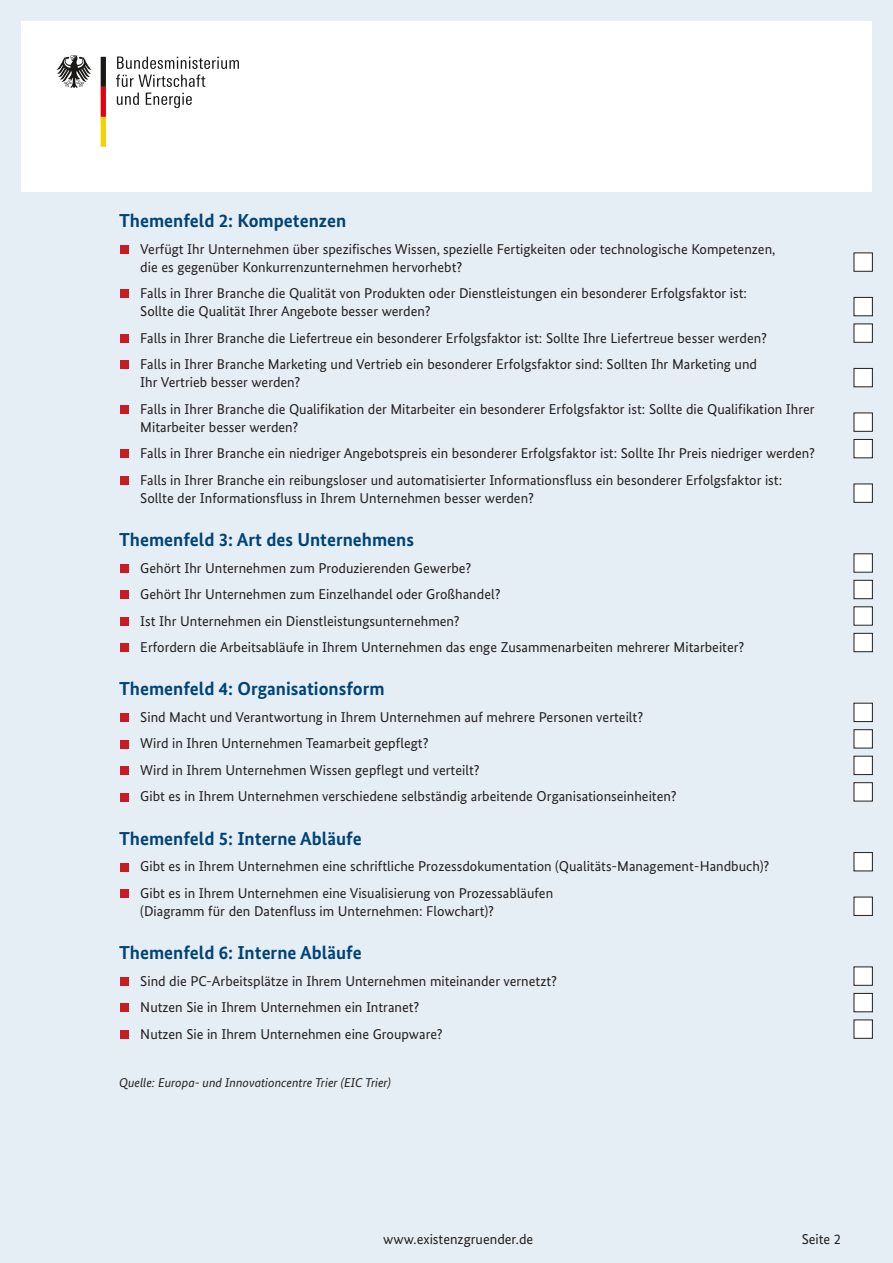
<style>
.page{position:relative;width:893px;height:1263px;background:#e5eef5}
.page>*{position:absolute;margin:0;border:0;box-sizing:border-box;transform-origin:0 0}
.t1{font:700 18.75px "Bundes Sans";color:#004377}
.t2{font:14.25px/26.5px "Bundes Sans";color:#231f20}
.t3{font:italic 12.75px "Bundes Sans";color:#231f20}
</style>
<div class="page">
<div style="left:21px;top:21px;width:851px;height:170px;background:#fff"></div>
<svg style="left:57px;top:55px;width:35px;height:33px"></svg>
<svg style="left:101px;top:57px;width:5px;height:90px"></svg>
<svg style="left:116px;top:57px;width:123px;height:30px"></svg>
<svg style="left:117px;top:93px;width:22px;height:12px"></svg>
<svg style="left:146px;top:93px;width:46px;height:15px"></svg>
<div style="left:854px;top:1020px;width:18px;height:18px;background:#fff"></div>
<div style="left:854px;top:1019px;width:19px;height:20px;border:1px solid #231f20"></div>
<div style="left:121px;top:1030px;width:8px;height:9px;background:#c61c22"></div>
<div style="left:854px;top:993px;width:18px;height:19px;background:#fff"></div>
<div style="left:854px;top:993px;width:19px;height:19px;border:1px solid #231f20"></div>
<div style="left:121px;top:1004px;width:8px;height:8px;background:#c61c22"></div>
<div style="left:854px;top:967px;width:18px;height:18px;background:#fff"></div>
<div style="left:854px;top:966px;width:19px;height:20px;border:1px solid #231f20"></div>
<div style="left:121px;top:977px;width:8px;height:9px;background:#c61c22"></div>
<div style="left:854px;top:897px;width:18px;height:18px;background:#fff"></div>
<div style="left:854px;top:897px;width:19px;height:19px;border:1px solid #231f20"></div>
<div style="left:121px;top:889px;width:8px;height:9px;background:#c61c22"></div>
<div style="left:854px;top:852px;width:18px;height:19px;background:#fff"></div>
<div style="left:854px;top:852px;width:19px;height:19px;border:1px solid #231f20"></div>
<div style="left:121px;top:863px;width:8px;height:8px;background:#c61c22"></div>
<div style="left:854px;top:783px;width:18px;height:18px;background:#fff"></div>
<div style="left:854px;top:782px;width:19px;height:19px;border:1px solid #231f20"></div>
<div style="left:121px;top:793px;width:8px;height:8px;background:#c61c22"></div>
<div style="left:854px;top:756px;width:18px;height:18px;background:#fff"></div>
<div style="left:854px;top:756px;width:19px;height:19px;border:1px solid #231f20"></div>
<div style="left:121px;top:766px;width:8px;height:9px;background:#c61c22"></div>
<div style="left:854px;top:730px;width:18px;height:18px;background:#fff"></div>
<div style="left:854px;top:729px;width:19px;height:19px;border:1px solid #231f20"></div>
<div style="left:121px;top:740px;width:8px;height:8px;background:#c61c22"></div>
<div style="left:854px;top:703px;width:18px;height:18px;background:#fff"></div>
<div style="left:854px;top:703px;width:19px;height:19px;border:1px solid #231f20"></div>
<div style="left:121px;top:713px;width:8px;height:9px;background:#c61c22"></div>
<div style="left:854px;top:633px;width:18px;height:19px;background:#fff"></div>
<div style="left:854px;top:633px;width:19px;height:19px;border:1px solid #231f20"></div>
<div style="left:121px;top:644px;width:8px;height:8px;background:#c61c22"></div>
<div style="left:854px;top:607px;width:18px;height:18px;background:#fff"></div>
<div style="left:854px;top:606px;width:19px;height:20px;border:1px solid #231f20"></div>
<div style="left:121px;top:617px;width:8px;height:9px;background:#c61c22"></div>
<div style="left:854px;top:580px;width:18px;height:19px;background:#fff"></div>
<div style="left:854px;top:580px;width:19px;height:19px;border:1px solid #231f20"></div>
<div style="left:121px;top:590px;width:8px;height:9px;background:#c61c22"></div>
<div style="left:854px;top:554px;width:18px;height:18px;background:#fff"></div>
<div style="left:121px;top:564px;width:8px;height:8px;background:#c61c22"></div>
<div style="left:854px;top:484px;width:18px;height:18px;background:#fff"></div>
<div style="left:854px;top:484px;width:19px;height:19px;border:1px solid #231f20"></div>
<div style="left:121px;top:476px;width:8px;height:9px;background:#c61c22"></div>
<div style="left:854px;top:439px;width:18px;height:19px;background:#fff"></div>
<div style="left:854px;top:439px;width:19px;height:19px;border:1px solid #231f20"></div>
<div style="left:121px;top:450px;width:8px;height:8px;background:#c61c22"></div>
<div style="left:854px;top:413px;width:18px;height:18px;background:#fff"></div>
<div style="left:854px;top:413px;width:19px;height:19px;border:1px solid #231f20"></div>
<div style="left:121px;top:405px;width:8px;height:9px;background:#c61c22"></div>
<div style="left:854px;top:368px;width:18px;height:19px;background:#fff"></div>
<div style="left:854px;top:368px;width:19px;height:19px;border:1px solid #231f20"></div>
<div style="left:121px;top:361px;width:8px;height:8px;background:#c61c22"></div>
<div style="left:854px;top:324px;width:18px;height:18px;background:#fff"></div>
<div style="left:854px;top:324px;width:19px;height:19px;border:1px solid #231f20"></div>
<div style="left:121px;top:334px;width:8px;height:9px;background:#c61c22"></div>
<div style="left:854px;top:297px;width:18px;height:19px;background:#fff"></div>
<div style="left:854px;top:297px;width:19px;height:19px;border:1px solid #231f20"></div>
<div style="left:121px;top:290px;width:8px;height:8px;background:#c61c22"></div>
<div style="left:854px;top:253px;width:18px;height:18px;background:#fff"></div>
<div style="left:854px;top:252px;width:19px;height:20px;border:1px solid #231f20"></div>
<div style="left:121px;top:245px;width:8px;height:9px;background:#c61c22"></div>
<h1 class="t1" style="left:119px;top:214px;width:229px">Themenfeld 2: Kompetenzen</h1>
<p class="t2" style="left:140px;top:241px;width:637px;line-height:18px">Verfügt Ihr Unternehmen über spezifisches Wissen, spezielle Fertigkeiten oder technologische Kompetenzen, die es gegenüber Konkurrenzunternehmen hervorhebt?</p>
<p class="t2" style="left:140px;top:286px;width:608px;line-height:18px">Falls in Ihrer Branche die Qualität von Produkten oder Dienstleistungen ein besonderer Erfolgsfaktor ist:<br>Sollte die Qualität Ihrer Angebote besser werden?</p>
<p class="t2" style="left:140px;top:326px;width:628px">Falls in Ihrer Branche die Liefertreue ein besonderer Erfolgsfaktor ist: Sollte Ihre Liefertreue besser werden?<br>Falls in Ihrer Branche Marketing und Vertrieb ein besonderer Erfolgsfaktor sind: Sollten Ihr Marketing und</p>
<p class="t2" style="left:140px;top:370px;width:676px">Ihr Vertrieb besser werden?<br>Falls in Ihrer Branche die Qualifikation der Mitarbeiter ein besonderer Erfolgsfaktor ist: Sollte die Qualifikation Ihrer</p>
<p class="t2" style="left:140px;top:415px;width:676px">Mitarbeiter besser werden?<br>Falls in Ihrer Branche ein niedriger Angebotspreis ein besonderer Erfolgsfaktor ist: Sollte Ihr Preis niedriger werden?<br>Falls in Ihrer Branche ein reibungsloser und automatisierter Informationsfluss ein besonderer Erfolgsfaktor ist:</p>
<p class="t2" style="left:140px;top:486px;width:395px">Sollte der Informationsfluss in Ihrem Unternehmen besser werden?</p>
<h1 class="t1" style="left:119px;top:533px;width:296px">Themenfeld 3: Art des Unternehmens</h1>
<p class="t2" style="left:140px;top:556px;width:605px">Gehört Ihr Unternehmen zum Produzierenden Gewerbe?<br>Gehört Ihr Unternehmen zum Einzelhandel oder Großhandel?<br>Ist Ihr Unternehmen ein Dienstleistungsunternehmen?<br>Erfordern die Arbeitsabläufe in Ihrem Unternehmen das enge Zusammenarbeiten mehrerer Mitarbeiter?</p>
<h1 class="t1" style="left:119px;top:682px;width:267px">Themenfeld 4: Organisationsform</h1>
<p class="t2" style="left:140px;top:705px;width:538px">Sind Macht und Verantwortung in Ihrem Unternehmen auf mehrere Personen verteilt?<br>Wird in Ihren Unternehmen Teamarbeit gepflegt?<br>Wird in Ihrem Unternehmen Wissen gepflegt und verteilt?<br>Gibt es in Ihrem Unternehmen verschiedene selbständig arbeitende Organisationseinheiten?</p>
<h1 class="t1" style="left:119px;top:831px;width:244px">Themenfeld 5: Interne Abläufe</h1>
<p class="t2" style="left:140px;top:854px;width:631px">Gibt es in Ihrem Unternehmen eine schriftliche Prozessdokumentation (Qualitäts-Management-Handbuch)?<br>Gibt es in Ihrem Unternehmen eine Visualisierung von Prozessabläufen</p>
<p class="t2" style="left:140px;top:899px;width:355px">(Diagramm für den Datenfluss im Unternehmen: Flowchart)?</p>
<h1 class="t1" style="left:119px;top:946px;width:244px">Themenfeld 6: Interne Abläufe</h1>
<p class="t2" style="left:140px;top:969px;width:418px">Sind die PC-Arbeitsplätze in Ihrem Unternehmen miteinander vernetzt?<br>Nutzen Sie in Ihrem Unternehmen ein Intranet?<br>Nutzen Sie in Ihrem Unternehmen eine Groupware?</p>
<p class="t3" style="left:119px;top:1078px;width:273px">Quelle: Europa- und Innovationcentre Trier (EIC Trier)</p>
<p class="t2" style="left:383px;top:1227px;width:151px">www.existenzgruender.de</p>
<p class="t2" style="left:802px;top:1227px;width:41px">Seite 2</p>
</div>
